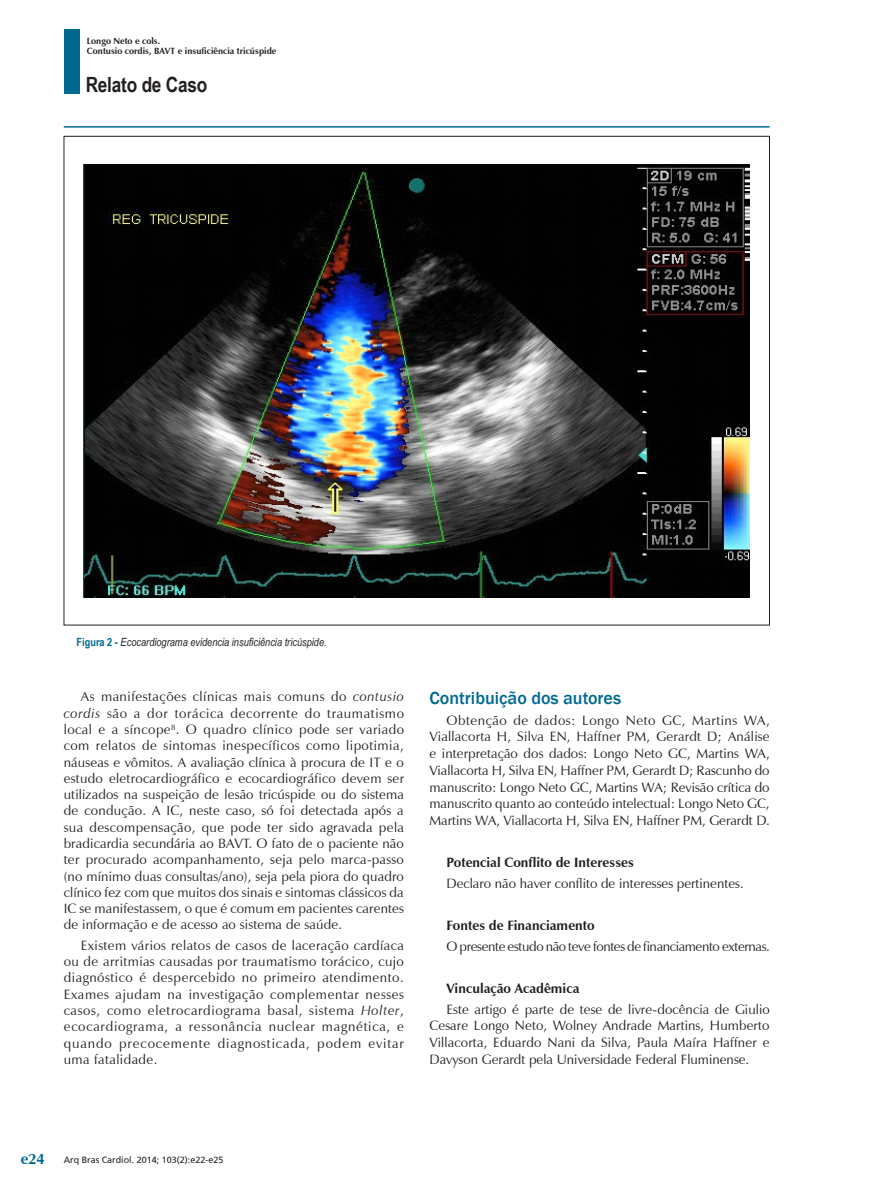
<style>
.page{position:relative;width:893px;height:1191px;background:#fff}
.page>*{position:absolute;margin:0;border:0;box-sizing:border-box;transform-origin:0 0}
.t1{font:700 21px "Arial Narrow";letter-spacing:-.01em;color:#231f20}
._02_-_TITULO_-_MATER{font:500 18px "Franklin Gothic";color:#006991}
.t2{font:700 15px "Zapf Humanist 601 BT";color:#006991}
._01-TEXTO_BASICO{font:13.5px/16.2px "Zapf Humanist 601 BT";color:#231f20;text-align:justify}
._01-TEXTO_BASICO-2{font:700 13.5px "Zapf Humanist 601 BT";color:#231f20}
._01-TEXTO_BASICO-3{font:13.5px "Zapf Humanist 601 BT";letter-spacing:-.025em;color:#231f20}
._06_-_LEGENDA_FIGURA{font:italic 11.25px "Arial Narrow";color:#231f20}
.t3{font:700 9px "Zapf Humanist 601 BT";color:#231f20}
.t4{font:9px "Frutiger";color:#231f20}
.s1{font-weight:700;font-style:normal;color:#006991}
.s2{font-style:italic}
</style>
<div class="page">
<hr style="left:64px;top:126px;width:706px;height:2px;background:#006991">
<div style="left:64px;top:29px;width:16px;height:65px;background:#006991"></div>
<img style="left:84px;top:164px;width:666px;height:433px">
<p class="t3" style="left:87px;top:35px;width:75px">Longo Neto e cols.</p>
<p class="t3" style="left:87px;top:46px;width:191px">Contusio cordis, BAVT e insuficiência tricúspide</p>
<h1 class="t1" style="left:86px;top:68px;width:123px">Relato de Caso</h1>
<p class="_06_-_LEGENDA_FIGURA" style="left:77px;top:634px;width:252px"><span class="s1">Figura 2 -</span> Ecocardiograma evidencia insuficiência tricúspide.</p>
<p class="_01-TEXTO_BASICO" style="left:64px;top:688px;width:342px;text-indent:17px">As manifestações clínicas mais comuns do <span class="s2">contusio cordis</span> são a dor torácica decorrente do traumatismo local e a síncope<sup>8</sup>. O quadro clínico pode ser variado com relatos de sintomas inespecíficos como lipotimia, náuseas e vômitos. A avaliação clínica à procura de IT e o estudo eletrocardiográfico e ecocardiográfico devem ser utilizados na suspeição de lesão tricúspide ou do sistema de condução. A IC, neste caso, só foi detectada após a sua descompensação, que pode ter sido agravada pela bradicardia secundária ao BAVT. O fato de o paciente não ter procurado acompanhamento, seja pelo marca-passo (no mínimo duas consultas/ano), seja pela piora do quadro clínico fez com que muitos dos sinais e sintomas clássicos da IC se manifestassem, o que é comum em pacientes carentes de informação e de acesso ao sistema de saúde.</p>
<p class="_01-TEXTO_BASICO" style="left:64px;top:937px;width:342px;text-indent:17px">Existem vários relatos de casos de laceração cardíaca ou de arritmias causadas por traumatismo torácico, cujo diagnóstico é despercebido no primeiro atendimento.<br>Exames ajudam na investigação complementar nesses casos, como eletrocardiograma basal, sistema <span class="s2">Holter</span>, ecocardiograma, a ressonância nuclear magnética, e quando precocemente diagnosticada, podem evitar uma fatalidade.</p>
<p class="_02_-_TITULO_-_MATER" style="left:429px;top:686px;width:193px">Contribuição dos autores</p>
<p class="_01-TEXTO_BASICO" style="left:429px;top:712px;width:342px;line-height:16.6px;text-indent:17px">Obtenção de dados: Longo Neto GC, Martins WA, Viallacorta H, Silva EN, Haffner PM, Gerardt D; Análise e interpretação dos dados: Longo Neto GC, Martins WA, Viallacorta H, Silva EN, Haffner PM, Gerardt D; Rascunho do manuscrito: Longo Neto GC, Martins WA; Revisão crítica do manuscrito quanto ao conteúdo intelectual: Longo Neto GC, Martins WA, Viallacorta H, Silva EN, Haffner PM, Gerardt D.</p>
<p class="_01-TEXTO_BASICO-2" style="left:446px;top:854px;width:189px">Potencial Conflito de Interesses</p>
<p class="_01-TEXTO_BASICO" style="left:446px;top:875px;width:299px">Declaro não haver conflito de interesses pertinentes.</p>
<p class="_01-TEXTO_BASICO-2" style="left:446px;top:916px;width:150px">Fontes de Financiamento</p>
<p class="_01-TEXTO_BASICO-3" style="left:446px;top:937px;width:325px">O presente estudo não teve fontes de financiamento externas.</p>
<p class="_01-TEXTO_BASICO-2" style="left:446px;top:979px;width:134px">Vinculação Acadêmica</p>
<p class="_01-TEXTO_BASICO" style="left:429px;top:1000px;width:342px;line-height:16.6px;text-indent:17px">Este artigo é parte de tese de livre-docência de Giulio Cesare Longo Neto, Wolney Andrade Martins, Humberto Villacorta, Eduardo Nani da Silva, Paula Maíra Haffner e Davyson Gerardt pela Universidade Federal Fluminense.</p>
<p class="t2" style="left:21px;top:1149px;width:26px">e24</p>
<p class="t4" style="left:64px;top:1154px;width:161px">Arq Bras Cardiol. 2014; 103(2):e22-e25</p>
</div>
